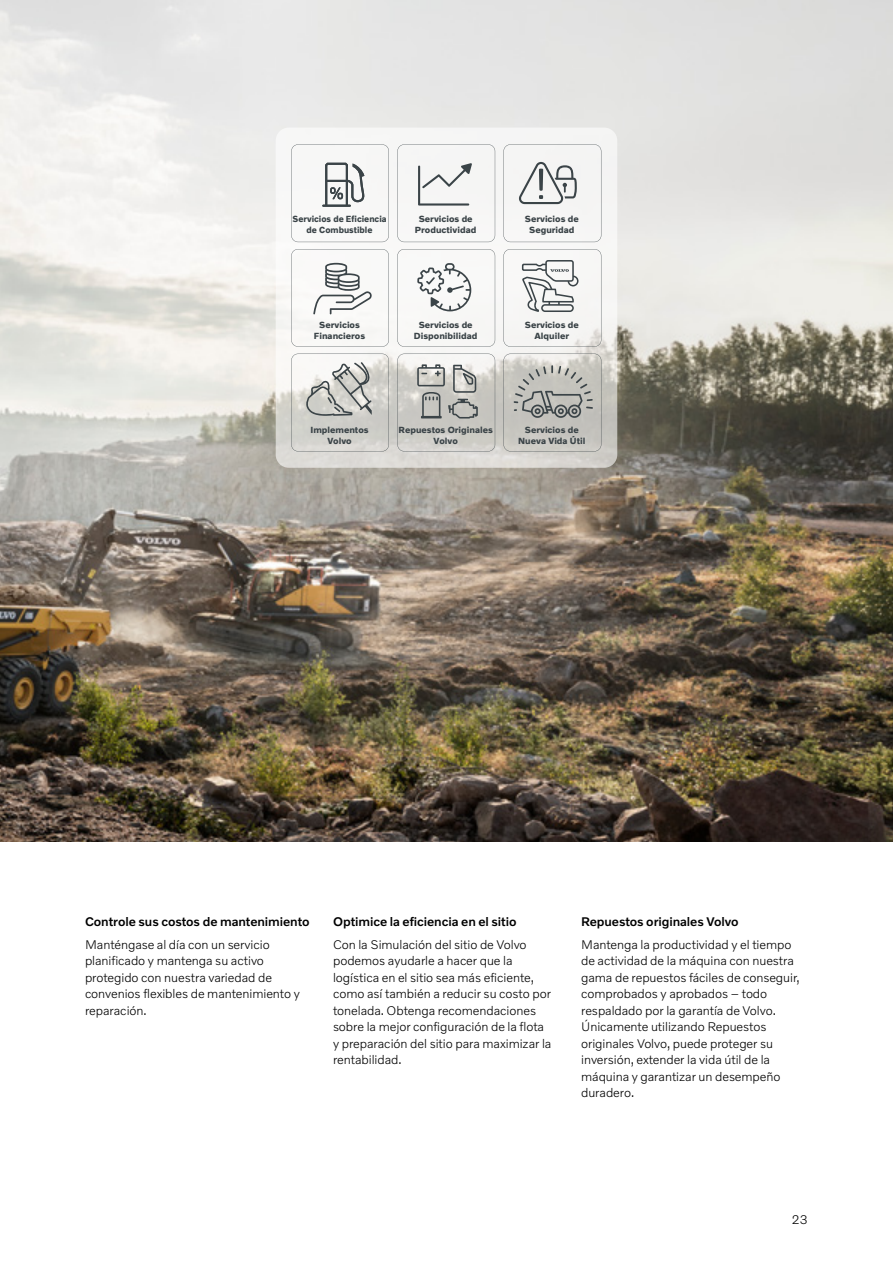
<style>
.page{position:relative;width:893px;height:1263px;background:#fff}
.page>*{position:absolute;margin:0;border:0;box-sizing:border-box;transform-origin:0 0}
.t1{font:300 12.75px/16.5px "Volvo Novum";letter-spacing:-.005em;color:#000}
.t2{font:500 12.75px "Volvo Novum";letter-spacing:-.005em;color:#000}
.t3{font:700 9px/10.9px "Volvo Novum";color:#3b4448;text-align:center}
.t4{font:700 9px/10.9px "Volvo Novum";color:#3b4448;text-align:center;scale:.95 1}
</style>
<div class="page">
<img style="left:0;top:0;width:893px;height:842px">
<svg style="left:276px;top:128px;width:341px;height:340px;fill:#f5f5f4"></svg>
<svg style="left:504px;top:354px;width:97px;height:97px;background:#bfbeb9"></svg>
<svg style="left:397px;top:354px;width:98px;height:97px;background:#c7c7c2"></svg>
<svg style="left:291px;top:354px;width:98px;height:97px"></svg>
<svg style="left:504px;top:249px;width:97px;height:98px"></svg>
<svg style="left:397px;top:249px;width:98px;height:98px"></svg>
<svg style="left:291px;top:249px;width:98px;height:98px"></svg>
<svg style="left:504px;top:144px;width:97px;height:98px"></svg>
<svg style="left:397px;top:144px;width:98px;height:98px"></svg>
<svg style="left:291px;top:144px;width:98px;height:98px"></svg>
<p class="t4" style="left:292px;top:213px;width:101px">Servicios de Eficiencia de Combustible</p>
<p class="t3" style="left:415px;top:213px;width:63px">Servicios de<br>Productividad</p>
<p class="t3" style="left:525px;top:213px;width:55px">Servicios de<br>Seguridad</p>
<p class="t3" style="left:314px;top:319px;width:53px">Servicios<br>Financieros</p>
<p class="t3" style="left:414px;top:319px;width:65px">Servicios de<br>Disponibilidad</p>
<p class="t3" style="left:525px;top:319px;width:55px">Servicios de<br>Alquiler</p>
<p class="t3" style="left:310px;top:424px;width:60px">Implementos<br>Volvo</p>
<p class="t3" style="left:399px;top:424px;width:96px">Repuestos Originales<br>Volvo</p>
<p class="t3" style="left:518px;top:424px;width:69px">Servicios de<br>Nueva Vida Útil</p>
<p class="t2" style="left:85px;top:914px;width:226px">Controle sus costos de mantenimiento</p>
<p class="t1" style="left:85px;top:936px;width:216px">Manténgase al día con un servicio planificado y mantenga su activo protegido con nuestra variedad de convenios flexibles de mantenimiento y reparación.</p>
<p class="t2" style="left:333px;top:914px;width:185px">Optimice la eficiencia en el sitio</p>
<p class="t1" style="left:333px;top:936px;width:220px">Con la Simulación del sitio de Volvo podemos ayudarle a hacer que la logística en el sitio sea más eficiente, como así también a reducir su costo por tonelada. Obtenga recomendaciones sobre la mejor configuración de la flota y preparación del sitio para maximizar la rentabilidad.</p>
<p class="t2" style="left:581px;top:914px;width:159px">Repuestos originales Volvo</p>
<p class="t1" style="left:581px;top:936px;width:220px">Mantenga la productividad y el tiempo de actividad de la máquina con nuestra gama de repuestos fáciles de conseguir, comprobados y aprobados – todo respaldado por la garantía de Volvo.<br>Únicamente utilizando Repuestos originales Volvo, puede proteger su inversión, extender la vida útil de la máquina y garantizar un desempeño duradero.</p>
<p class="t1" style="left:792px;top:1210px;width:18px">23</p>
</div>
